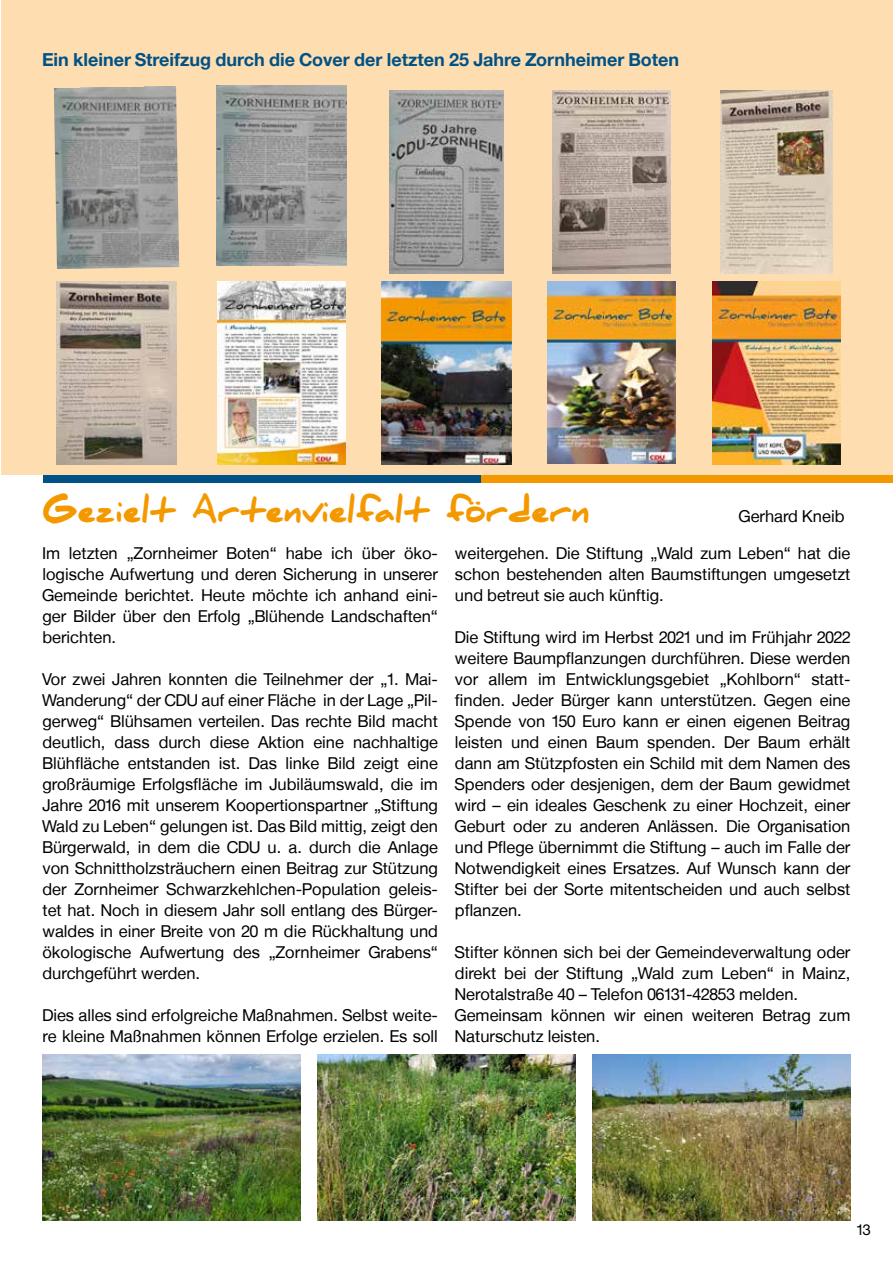
<style>
.page{position:relative;width:893px;height:1263px;background:#fff}
.page>*{position:absolute;margin:0;border:0;box-sizing:border-box;transform-origin:0 0}
.t1{font:900 31.5px "Daniel";color:#f49800}
.t2{font:700 18px "CDU Helvetica";color:#005286}
.t3{font:16.5px/21px "CDU Helvetica";color:#000;text-align:justify}
.t4{font:15px "CDU Helvetica";color:#000}
</style>
<div class="page">
<div style="left:1px;top:0;width:892px;height:474px;background:#feddb1"></div>
<div style="left:455px;top:475px;width:438px;height:8px;background:#f49800"></div>
<div style="left:43px;top:475px;width:437px;height:8px;background:#005286"></div>
<img style="left:592px;top:1054px;width:258px;height:166px">
<img style="left:43px;top:1054px;width:257px;height:166px">
<img style="left:317px;top:1054px;width:258px;height:166px">
<img style="left:54px;top:86px;width:125px;height:183px">
<img style="left:552px;top:90px;width:118px;height:183px">
<img style="left:720px;top:90px;width:112px;height:183px">
<img style="left:56px;top:282px;width:121px;height:183px">
<img style="left:389px;top:90px;width:115px;height:183px">
<img style="left:217px;top:86px;width:130px;height:180px">
<img style="left:218px;top:282px;width:127px;height:182px">
<img style="left:381px;top:282px;width:131px;height:183px">
<img style="left:547px;top:282px;width:129px;height:181px">
<img style="left:712px;top:282px;width:129px;height:183px">
<p class="t2" style="left:43px;top:48px;width:638px">Ein kleiner Streifzug durch die Cover der letzten 25 Jahre Zornheimer Boten</p>
<h1 class="t1" style="left:43px;top:493px;width:549px">Gezielt Artenvielfalt fördern</h1>
<p class="t3" style="left:739px;top:505px;width:107px">Gerhard Kneib</p>
<p class="t3" style="left:43px;top:542px;width:397px">Im letzten „Zornheimer Boten“ habe ich über öko&shy;logische Aufwertung und deren Sicherung in unserer Gemeinde berichtet. Heute möchte ich anhand eini&shy;ger Bilder über den Erfolg „Blühende Landschaften“ berichten.</p>
<p class="t3" style="left:43px;top:668px;width:397px">Vor zwei Jahren konnten die Teilnehmer der „1. Mai-Wanderung“ der CDU auf einer Fläche in der Lage „Pil&shy;gerweg“ Blühsamen verteilen. Das rechte Bild macht deutlich, dass durch diese Aktion eine nachhaltige Blühfläche entstanden ist. Das linke Bild zeigt eine großräumige Erfolgsfläche im Jubiläumswald, die im Jahre 2016 mit unserem Koopertionspartner „Stiftung Wald zu Leben“ gelungen ist. Das Bild mittig, zeigt den Bürgerwald, in dem die CDU u. a. durch die Anlage von Schnittholzsträuchern einen Beitrag zur Stützung der Zornheimer Schwarzkehlchen-Population geleis&shy;tet hat. Noch in diesem Jahr soll entlang des Bürger&shy;waldes in einer Breite von 20 m die Rückhaltung und ökologische Aufwertung des „Zornheimer Grabens“ durchgeführt werden.</p>
<p class="t3" style="left:43px;top:1004px;width:397px">Dies alles sind erfolgreiche Maßnahmen. Selbst weite&shy;re kleine Maßnahmen können Erfolge erzielen. Es soll</p>
<p class="t3" style="left:455px;top:542px;width:397px">weitergehen. Die Stiftung „Wald zum Leben“ hat die schon bestehenden alten Baumstiftungen umgesetzt und betreut sie auch künftig.</p>
<p class="t3" style="left:455px;top:626px;width:397px">Die Stiftung wird im Herbst 2021 und im Frühjahr 2022 weitere Baumpflanzungen durchführen. Diese werden vor allem im Entwicklungsgebiet „Kohlborn“ statt&shy;finden. Jeder Bürger kann unterstützen. Gegen eine Spende von 150 Euro kann er einen eigenen Beitrag leisten und einen Baum spenden. Der Baum erhält dann am Stützpfosten ein Schild mit dem Namen des Spenders oder desjenigen, dem der Baum gewidmet wird – ein ideales Geschenk zu einer Hochzeit, einer Geburt oder zu anderen Anlässen. Die Organisation und Pflege übernimmt die Stiftung – auch im Falle der Notwendigkeit eines Ersatzes. Auf Wunsch kann der Stifter bei der Sorte mitentscheiden und auch selbst pflanzen.</p>
<p class="t3" style="left:455px;top:941px;width:397px;text-align:left">Stifter können sich bei der Gemeindeverwaltung oder direkt bei der Stiftung „Wald zum Leben“ in Mainz, Nerotalstraße 40 – Telefon 06131-42853 melden.<br>Gemeinsam können wir einen weiteren Betrag zum Naturschutz leisten.</p>
<p class="t4" style="left:857px;top:1220px;width:15px">13</p>
</div>
